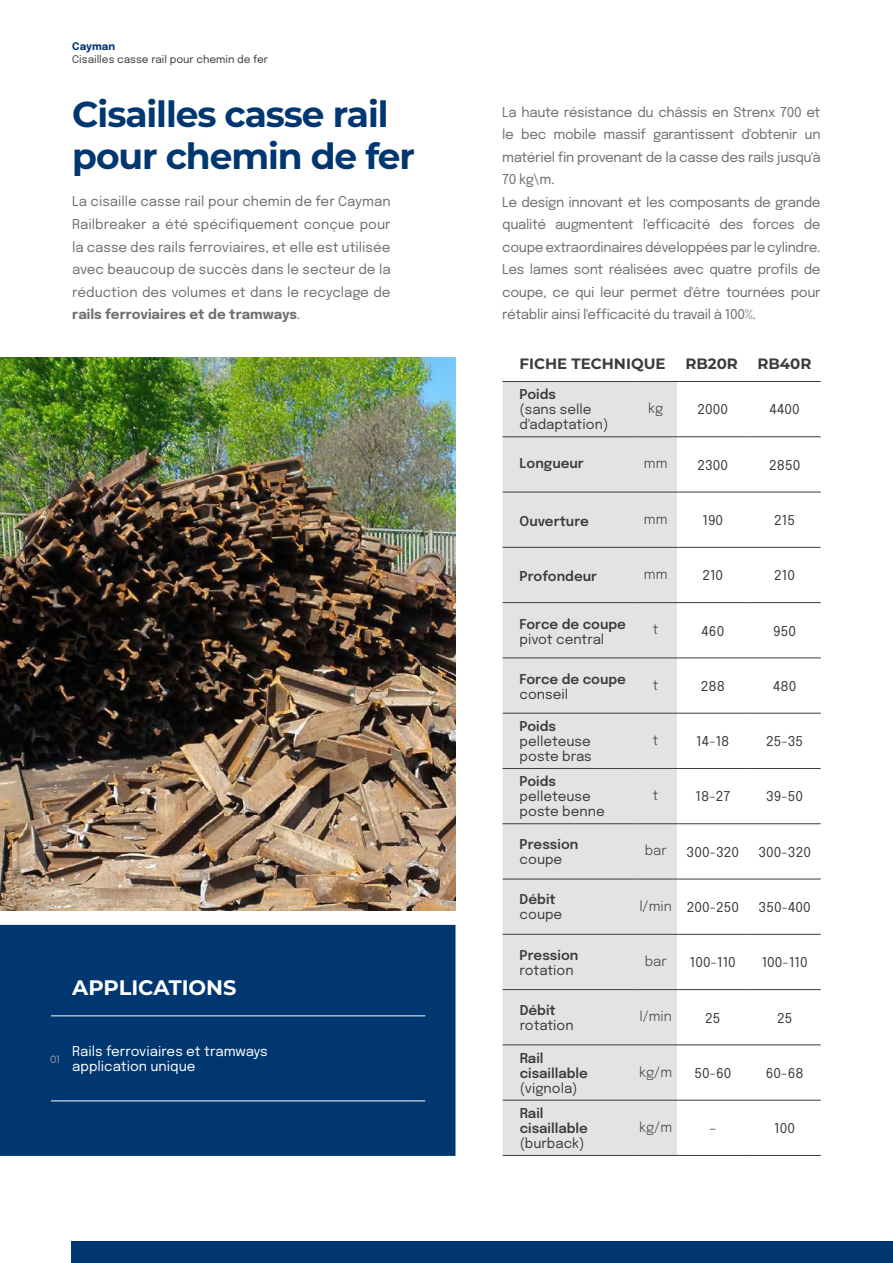
<style>
.page{position:relative;width:893px;height:1263px;background:#fff}
.page>*{position:absolute;margin:0;border:0;box-sizing:border-box;transform-origin:0 0}
.t1{font:700 36px/42px "Montserrat";letter-spacing:-.03em;color:#003770}
.t2{font:700 21px "Montserrat";color:#fff}
.t3{font:700 15px "Montserrat";color:#3c3c3b}
.t4{font:13.5px/22.5px "Epilogue";letter-spacing:-.025em;color:#706f6f;text-align:justify}
.t5{font:13.5px/15px "Epilogue";color:#3c3c3b}
.t6{font:600 13.5px/15px "Epilogue";color:#3c3c3b}
.t7{font:13.5px/15px "Epilogue";color:#fff}
.t8{font:10.5px "Epilogue";color:#3c3c3b}
.t9{font:700 10.5px "Epilogue";color:#003770}
.t10{font:10.5px "Montserrat";color:#b3b2b2;scale:.9 1}
.s1{font-weight:700}
</style>
<div class="page">
<div style="left:71px;top:1242px;width:822px;height:21px;background:#003770"></div>
<img style="left:0;top:358px;width:455px;height:552px">
<div style="left:0;top:925px;width:455px;height:231px;background:#003770"></div>
<div style="left:503px;top:382px;width:174px;height:773px;background:#e3e3e3"></div>
<hr style="left:503px;top:381px;width:131px;height:1px;background:#3c3c3b">
<hr style="left:634px;top:381px;width:43px;height:1px;background:#3c3c3b">
<hr style="left:677px;top:381px;width:72px;height:1px;background:#3c3c3b">
<hr style="left:749px;top:381px;width:72px;height:1px;background:#3c3c3b">
<hr style="left:503px;top:436px;width:131px;height:1px;background:#3c3c3b">
<hr style="left:634px;top:436px;width:43px;height:1px;background:#3c3c3b">
<hr style="left:677px;top:436px;width:72px;height:1px;background:#3c3c3b">
<hr style="left:749px;top:436px;width:72px;height:1px;background:#3c3c3b">
<hr style="left:503px;top:492px;width:131px;height:1px;background:#3c3c3b">
<hr style="left:634px;top:492px;width:43px;height:1px;background:#3c3c3b">
<hr style="left:677px;top:492px;width:72px;height:1px;background:#3c3c3b">
<hr style="left:749px;top:492px;width:72px;height:1px;background:#3c3c3b">
<hr style="left:503px;top:547px;width:131px;height:1px;background:#3c3c3b">
<hr style="left:634px;top:547px;width:43px;height:1px;background:#3c3c3b">
<hr style="left:677px;top:547px;width:72px;height:1px;background:#3c3c3b">
<hr style="left:749px;top:547px;width:72px;height:1px;background:#3c3c3b">
<hr style="left:503px;top:602px;width:131px;height:1px;background:#3c3c3b">
<hr style="left:503px;top:658px;width:131px;height:1px;background:#3c3c3b">
<hr style="left:634px;top:658px;width:43px;height:1px;background:#3c3c3b">
<hr style="left:503px;top:713px;width:131px;height:1px;background:#3c3c3b">
<hr style="left:634px;top:713px;width:43px;height:1px;background:#3c3c3b">
<hr style="left:503px;top:768px;width:131px;height:1px;background:#3c3c3b">
<hr style="left:634px;top:768px;width:43px;height:1px;background:#3c3c3b">
<hr style="left:677px;top:768px;width:72px;height:1px;background:#3c3c3b">
<hr style="left:749px;top:768px;width:72px;height:1px;background:#3c3c3b">
<hr style="left:503px;top:823px;width:131px;height:1px;background:#3c3c3b">
<hr style="left:634px;top:823px;width:43px;height:1px;background:#3c3c3b">
<hr style="left:677px;top:823px;width:72px;height:1px;background:#3c3c3b">
<hr style="left:749px;top:823px;width:72px;height:1px;background:#3c3c3b">
<hr style="left:503px;top:879px;width:131px;height:1px;background:#3c3c3b">
<hr style="left:634px;top:879px;width:43px;height:1px;background:#3c3c3b">
<hr style="left:677px;top:879px;width:72px;height:1px;background:#3c3c3b">
<hr style="left:749px;top:879px;width:72px;height:1px;background:#3c3c3b">
<hr style="left:503px;top:934px;width:131px;height:1px;background:#3c3c3b">
<hr style="left:634px;top:934px;width:43px;height:1px;background:#3c3c3b">
<hr style="left:677px;top:934px;width:72px;height:1px;background:#3c3c3b">
<hr style="left:749px;top:934px;width:72px;height:1px;background:#3c3c3b">
<hr style="left:503px;top:989px;width:131px;height:1px;background:#3c3c3b">
<hr style="left:634px;top:989px;width:43px;height:1px;background:#3c3c3b">
<hr style="left:677px;top:989px;width:72px;height:1px;background:#3c3c3b">
<hr style="left:749px;top:989px;width:72px;height:1px;background:#3c3c3b">
<hr style="left:503px;top:1100px;width:131px;height:1px;background:#3c3c3b">
<hr style="left:634px;top:1100px;width:43px;height:1px;background:#3c3c3b">
<hr style="left:677px;top:1100px;width:72px;height:1px;background:#3c3c3b">
<hr style="left:749px;top:1100px;width:72px;height:1px;background:#3c3c3b">
<hr style="left:503px;top:1155px;width:131px;height:1px;background:#3c3c3b">
<hr style="left:634px;top:1155px;width:43px;height:1px;background:#3c3c3b">
<hr style="left:677px;top:1155px;width:72px;height:1px;background:#3c3c3b">
<hr style="left:749px;top:1155px;width:72px;height:1px;background:#3c3c3b">
<hr style="left:634px;top:602px;width:43px;height:1px;background:#3c3c3b">
<hr style="left:677px;top:602px;width:72px;height:1px;background:#3c3c3b">
<hr style="left:749px;top:602px;width:72px;height:1px;background:#3c3c3b">
<hr style="left:677px;top:658px;width:72px;height:1px;background:#3c3c3b">
<hr style="left:749px;top:658px;width:72px;height:1px;background:#3c3c3b">
<hr style="left:677px;top:713px;width:72px;height:1px;background:#3c3c3b">
<hr style="left:749px;top:713px;width:72px;height:1px;background:#3c3c3b">
<hr style="left:503px;top:1045px;width:131px;height:1px;background:#3c3c3b">
<hr style="left:634px;top:1045px;width:43px;height:1px;background:#3c3c3b">
<hr style="left:677px;top:1045px;width:72px;height:1px;background:#3c3c3b">
<hr style="left:749px;top:1045px;width:72px;height:1px;background:#3c3c3b">
<hr style="left:51px;top:1015px;width:374px;height:1px;background:#fff">
<hr style="left:51px;top:1101px;width:374px;height:1px;background:#fff">
<p class="t9" style="left:72px;top:39px;width:44px">Cayman</p>
<p class="t8" style="left:72px;top:52px;width:197px">Cisailles casse rail pour chemin de fer</p>
<h1 class="t1" style="left:72px;top:91px;width:344px">Cisailles casse rail pour chemin de fer</h1>
<p class="t4" style="left:72px;top:190px;width:320px">La cisaille casse rail pour chemin de fer Cayman Railbreaker a été spécifiquement conçue pour la casse des rails ferroviaires, et elle est utilisée avec beaucoup de succès dans le secteur de la réduction des volumes et dans le recyclage de <span class="s1">rails ferroviaires et de tramways</span>.</p>
<h2 class="t2" style="left:72px;top:973px;width:166px">APPLICATIONS</h2>
<p class="t10" style="left:50px;top:1051px;width:12px">01</p>
<p class="t7" style="left:72px;top:1043px;width:197px">Rails ferroviaires et tramways application unique</p>
<p class="t4" style="left:502px;top:100px;width:320px;text-align:left">La haute résistance du châssis en Strenx 700 et le bec mobile massif garantissent d'obtenir un matériel fin provenant de la casse des rails jusqu'à 70 kg\m.<br>Le design innovant et les composants de grande qualité augmentent l'efficacité des forces de coupe extraordinaires développées par le cylindre.<br>Les lames sont réalisées avec quatre profils de coupe, ce qui leur permet d'être tournées pour rétablir ainsi l'efficacité du travail à 100%.</p>
<p class="t3" style="left:520px;top:353px;width:147px">FICHE TECHNIQUE</p>
<p class="t3" style="left:685px;top:353px;width:54px">RB20R</p>
<p class="t3" style="left:757px;top:353px;width:56px">RB40R</p>
<p class="t6" style="left:520px;top:386px;width:38px">Poids</p>
<p class="t5" style="left:520px;top:401px;width:90px">(sans selle d'adaptation)</p>
<p class="t5" style="left:648px;top:400px;width:17px">kg</p>
<p class="t5" style="left:697px;top:401px;width:32px">2000</p>
<p class="t5" style="left:770px;top:401px;width:32px">4400</p>
<p class="t6" style="left:520px;top:455px;width:66px">Longueur</p>
<p class="t5" style="left:644px;top:455px;width:25px">mm</p>
<p class="t5" style="left:697px;top:457px;width:32px">2300</p>
<p class="t5" style="left:769px;top:457px;width:33px">2850</p>
<p class="t6" style="left:520px;top:513px;width:71px">Ouverture</p>
<p class="t5" style="left:644px;top:511px;width:25px">mm</p>
<p class="t5" style="left:702px;top:512px;width:22px">190</p>
<p class="t5" style="left:774px;top:512px;width:22px">215</p>
<p class="t6" style="left:520px;top:568px;width:79px">Profondeur</p>
<p class="t5" style="left:644px;top:566px;width:25px">mm</p>
<p class="t5" style="left:702px;top:567px;width:22px">210</p>
<p class="t5" style="left:774px;top:567px;width:22px">210</p>
<p class="t6" style="left:520px;top:616px;width:108px">Force de coupe</p>
<p class="t5" style="left:520px;top:631px;width:86px">pivot central</p>
<p class="t5" style="left:653px;top:621px;width:7px">t</p>
<p class="t5" style="left:701px;top:622px;width:24px">460</p>
<p class="t5" style="left:773px;top:622px;width:24px">950</p>
<p class="t6" style="left:520px;top:671px;width:108px">Force de coupe</p>
<p class="t5" style="left:520px;top:686px;width:50px">conseil</p>
<p class="t5" style="left:653px;top:676px;width:7px">t</p>
<p class="t5" style="left:701px;top:678px;width:26px">288</p>
<p class="t5" style="left:773px;top:678px;width:25px">480</p>
<p class="t6" style="left:520px;top:718px;width:38px">Poids</p>
<p class="t5" style="left:520px;top:733px;width:74px">pelleteuse poste bras</p>
<p class="t5" style="left:653px;top:732px;width:7px">t</p>
<p class="t5" style="left:696px;top:733px;width:35px">14-18</p>
<p class="t5" style="left:766px;top:733px;width:39px">25-35</p>
<p class="t6" style="left:520px;top:773px;width:38px">Poids</p>
<p class="t5" style="left:520px;top:788px;width:87px">pelleteuse poste benne</p>
<p class="t5" style="left:653px;top:787px;width:7px">t</p>
<p class="t5" style="left:695px;top:788px;width:36px">18-27</p>
<p class="t5" style="left:766px;top:788px;width:39px">39-50</p>
<p class="t6" style="left:520px;top:836px;width:60px">Pression</p>
<p class="t5" style="left:520px;top:851px;width:44px">coupe</p>
<p class="t5" style="left:645px;top:842px;width:23px">bar</p>
<p class="t5" style="left:687px;top:843px;width:54px">300-320</p>
<p class="t5" style="left:758px;top:843px;width:54px">300-320</p>
<p class="t6" style="left:520px;top:891px;width:38px">Débit</p>
<p class="t5" style="left:520px;top:906px;width:44px">coupe</p>
<p class="t6" style="left:520px;top:947px;width:60px">Pression</p>
<p class="t5" style="left:520px;top:961px;width:56px">rotation</p>
<p class="t6" style="left:520px;top:1002px;width:38px">Débit</p>
<p class="t5" style="left:520px;top:1017px;width:56px">rotation</p>
<p class="t6" style="left:520px;top:1050px;width:70px">Rail cisaillable</p>
<p class="t5" style="left:520px;top:1080px;width:59px">(vignola)</p>
<p class="t6" style="left:520px;top:1105px;width:70px">Rail cisaillable</p>
<p class="t5" style="left:520px;top:1135px;width:66px">(burback)</p>
<p class="t5" style="left:639px;top:899px;width:101px">l/min 200-250</p>
<p class="t5" style="left:759px;top:899px;width:54px">350-400</p>
<p class="t5" style="left:645px;top:953px;width:23px">bar</p>
<p class="t5" style="left:690px;top:954px;width:48px">100-110</p>
<p class="t5" style="left:762px;top:954px;width:48px">100-110</p>
<p class="t5" style="left:639px;top:1008px;width:34px">l/min</p>
<p class="t5" style="left:705px;top:1009px;width:17px">25</p>
<p class="t5" style="left:777px;top:1009px;width:17px">25</p>
<p class="t5" style="left:639px;top:1063px;width:35px">kg/m</p>
<p class="t5" style="left:694px;top:1065px;width:39px">50-60</p>
<p class="t5" style="left:766px;top:1065px;width:39px">60-68</p>
<p class="t5" style="left:639px;top:1119px;width:35px">kg/m</p>
<p class="t5" style="left:709px;top:1120px;width:9px">–</p>
<p class="t5" style="left:774px;top:1120px;width:22px">100</p>
</div>
